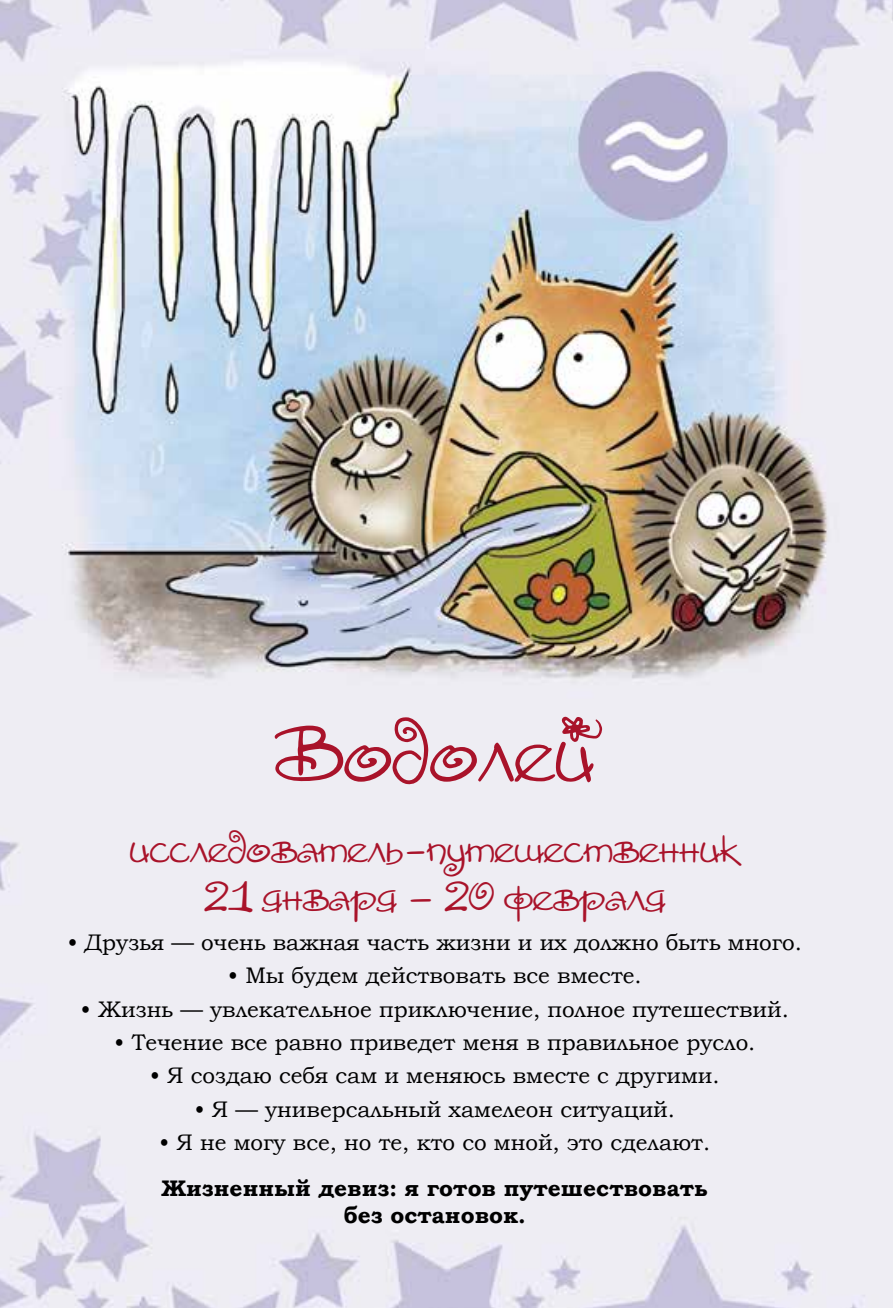
<style>
.page{position:relative;width:893px;height:1308px;background:#fff}
.page>*{position:absolute;margin:0;border:0;box-sizing:border-box;transform-origin:0 0}
.t1{font:81px "Amore C";color:#a9132a}
.t2{font:40.5px/48.6px "Amore C";color:#a9132a;text-align:center}
.t3{font:22.5px "Bookman Old Style";color:#000}
.t4{font:700 22.5px/27px "Bookman Old Style";color:#000;text-align:center}
</style>
<div class="page">
<img style="left:0;top:0;width:893px;height:1307px">
<h1 class="t1" style="left:275px;top:691px;width:322px">Водолей</h1>
<h2 class="t2" style="left:129px;top:823px;width:612px">исследователь-путешественник<br>21 января — 20 февраля</h2>
<p class="t3" style="left:68px;top:927px;width:736px">• Друзья — очень важная часть жизни и их должно быть много.</p>
<p class="t3" style="left:228px;top:961px;width:416px">• Мы будем действовать все вместе.</p>
<p class="t3" style="left:81px;top:994px;width:710px">• Жизнь — увлекательное приключение, полное путешествий.</p>
<p class="t3" style="left:114px;top:1027px;width:643px">• Течение все равно приведет меня в правильное русло.</p>
<p class="t3" style="left:150px;top:1061px;width:571px">• Я создаю себя сам и меняюсь вместе с другими.</p>
<p class="t3" style="left:194px;top:1094px;width:482px">• Я — универсальный хамелеон ситуаций.</p>
<p class="t3" style="left:159px;top:1127px;width:553px">• Я не могу все, но те, кто со мной, это сделают.</p>
<p class="t4" style="left:161px;top:1175px;width:548px">Жизненный девиз: я готов путешествовать без остановок.</p>
</div>
